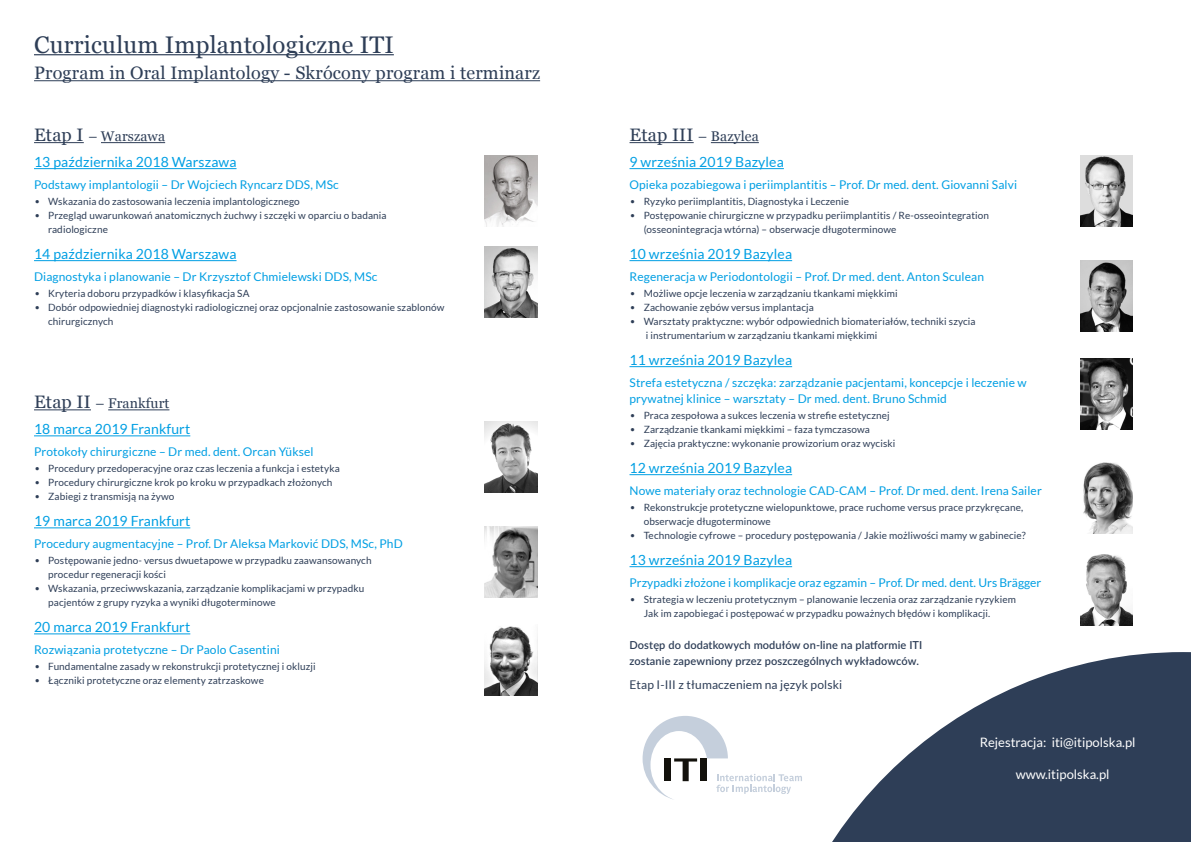
<style>
.page{position:relative;width:1191px;height:842px;background:#fff}
.page>*{position:absolute;margin:0;border:0;box-sizing:border-box;transform-origin:0 0}
.t1{font:24px "Georgia";letter-spacing:.01em;color:#2e3e57}
.t2{font:18px "Georgia";letter-spacing:.01em;color:#2e3e57}
.t3{font:14px "Lato";letter-spacing:.01em;color:#009fe3}
.t4{font:14px "Georgia";letter-spacing:.01em;color:#2e3e57}
.t5{font:13px "Lato";color:#fff}
.t6{font:12px/16px "Lato";letter-spacing:.01em;color:#009fe3}
.t7{font:12px "Lato";letter-spacing:.01em;color:#2e3e57}
.t8{font:600 11px/16px "Lato";letter-spacing:.01em;color:#2e3e57}
.t9{font:10px/14px "Lato";letter-spacing:.01em;color:#2e3e57}
.s1{font-size:18px}
.s2{font-weight:300;font-size:11px}
</style>
<div class="page">
<svg style="left:642px;top:716px;width:122px;height:84px"></svg>
<hr style="left:34px;top:54px;width:360px;height:1px;background:#2e3e57">
<hr style="left:34px;top:80px;width:506px;height:1px;background:#2e3e57">
<hr style="left:34px;top:142px;width:50px;height:1px;background:#2e3e57">
<hr style="left:101px;top:142px;width:64px;height:1px;background:#2e3e57">
<hr style="left:34px;top:168px;width:202px;height:1px;background:#009fe3">
<hr style="left:34px;top:260px;width:202px;height:1px;background:#009fe3">
<hr style="left:34px;top:409px;width:57px;height:1px;background:#2e3e57">
<hr style="left:108px;top:409px;width:61px;height:1px;background:#2e3e57">
<hr style="left:34px;top:435px;width:156px;height:1px;background:#009fe3">
<hr style="left:34px;top:527px;width:156px;height:1px;background:#009fe3">
<hr style="left:34px;top:633px;width:156px;height:1px;background:#009fe3">
<img style="left:485px;top:155px;width:52px;height:72px">
<img style="left:485px;top:246px;width:52px;height:72px">
<img style="left:485px;top:421px;width:52px;height:72px">
<img style="left:485px;top:626px;width:52px;height:70px">
<img style="left:485px;top:526px;width:52px;height:72px">
<svg style="left:764px;top:652px;width:427px;height:190px;fill:#2e3e57"></svg>
<hr style="left:629px;top:142px;width:64px;height:1px;background:#2e3e57">
<hr style="left:711px;top:142px;width:48px;height:1px;background:#2e3e57">
<hr style="left:629px;top:168px;width:155px;height:1px;background:#009fe3">
<hr style="left:629px;top:260px;width:163px;height:1px;background:#009fe3">
<hr style="left:629px;top:366px;width:163px;height:1px;background:#009fe3">
<hr style="left:629px;top:474px;width:163px;height:1px;background:#009fe3">
<hr style="left:629px;top:566px;width:163px;height:1px;background:#009fe3">
<img style="left:1080px;top:260px;width:52px;height:72px">
<img style="left:1083px;top:462px;width:49px;height:72px">
<img style="left:1080px;top:358px;width:52px;height:72px">
<img style="left:1080px;top:554px;width:52px;height:72px">
<img style="left:1080px;top:155px;width:52px;height:72px">
<h1 class="t1" style="left:34px;top:31px;width:361px">Curriculum Implantologiczne ITI</h1>
<h2 class="t2" style="left:34px;top:62px;width:507px">Program in Oral Implantology - Skrócony program i terminarz</h2>
<h3 class="t4" style="left:34px;top:128px;width:133px"><span class="s1">Etap I</span> – Warszawa</h3>
<h3 class="t3" style="left:34px;top:154px;width:204px">13 października 2018 Warszawa</h3>
<p class="t6" style="left:34px;top:176px;width:306px">Podstawy implantologii – Dr Wojciech Ryncarz DDS, MSc</p>
<p class="t9" style="left:34px;top:194px;width:267px"><span class="s2">•</span> Wskazania do zastosowania leczenia implantologicznego</p>
<p class="t9" style="left:48px;top:208px;width:340px;text-indent:-14px"><span class="s2">•</span> Przegląd uwarunkowań anatomicznych żuchwy i szczęki w oparciu o badania radiologiczne</p>
<h3 class="t3" style="left:34px;top:246px;width:204px">14 października 2018 Warszawa</h3>
<p class="t6" style="left:34px;top:268px;width:345px">Diagnostyka i planowanie – Dr Krzysztof Chmielewski DDS, MSc</p>
<p class="t9" style="left:34px;top:286px;width:217px"><span class="s2">•</span> Kryteria doboru przypadków i klasyfikacja SA</p>
<p class="t9" style="left:48px;top:300px;width:398px;text-indent:-14px"><span class="s2">•</span> Dobór odpowiedniej diagnostyki radiologicznej oraz opcjonalnie zastosowanie szablonów chirurgicznych</p>
<h3 class="t4" style="left:34px;top:395px;width:137px"><span class="s1">Etap II</span> – Frankfurt</h3>
<h3 class="t3" style="left:34px;top:421px;width:158px">18 marca 2019 Frankfurt</h3>
<p class="t6" style="left:34px;top:443px;width:281px">Protokoły chirurgiczne – Dr med. dent. Orcan Yüksel</p>
<p class="t9" style="left:34px;top:461px;width:307px"><span class="s2">•</span> Procedury przedoperacyjne oraz czas leczenia a funkcja i estetyka</p>
<p class="t9" style="left:34px;top:475px;width:300px"><span class="s2">•</span> Procedury chirurgiczne krok po kroku w przypadkach złożonych</p>
<p class="t9" style="left:34px;top:489px;width:142px"><span class="s2">•</span> Zabiegi z transmisją na żywo</p>
<h3 class="t3" style="left:34px;top:513px;width:158px">19 marca 2019 Frankfurt</h3>
<p class="t6" style="left:34px;top:535px;width:370px">Procedury augmentacyjne – Prof. Dr Aleksa Marković DDS, MSc, PhD</p>
<p class="t9" style="left:48px;top:553px;width:325px;text-indent:-14px"><span class="s2">•</span> Postępowanie jedno- versus dwuetapowe w przypadku zaawansowanych procedur regeneracji kości</p>
<p class="t9" style="left:48px;top:581px;width:318px;text-indent:-14px"><span class="s2">•</span> Wskazania, przeciwwskazania, zarządzanie komplikacjami w przypadku pacjentów z grupy ryzyka a wyniki długoterminowe</p>
<h3 class="t3" style="left:34px;top:619px;width:158px">20 marca 2019 Frankfurt</h3>
<p class="t6" style="left:34px;top:641px;width:247px">Rozwiązania protetyczne – Dr Paolo Casentini</p>
<p class="t9" style="left:34px;top:659px;width:283px"><span class="s2">•</span> Fundamentalne zasady w rekonstrukcji protetycznej i okluzji</p>
<p class="t9" style="left:34px;top:673px;width:231px"><span class="s2">•</span> Łączniki protetyczne oraz elementy zatrzaskowe</p>
<h3 class="t4" style="left:629px;top:128px;width:131px"><span class="s1">Etap III</span> – Bazylea</h3>
<h3 class="t3" style="left:629px;top:154px;width:156px">9 września 2019 Bazylea</h3>
<p class="t6" style="left:629px;top:176px;width:389px">Opieka pozabiegowa i periimplantitis – Prof. Dr med. dent. Giovanni Salvi</p>
<p class="t9" style="left:629px;top:194px;width:221px"><span class="s2">•</span> Ryzyko periimplantitis, Diagnostyka i Leczenie</p>
<p class="t9" style="left:643px;top:208px;width:347px;text-indent:-14px"><span class="s2">•</span> Postępowanie chirurgiczne w przypadku periimplantitis / Re-osseointegration (osseonintegracja wtórna) – obserwacje długoterminowe</p>
<h3 class="t3" style="left:629px;top:246px;width:164px">10 września 2019 Bazylea</h3>
<p class="t6" style="left:629px;top:268px;width:356px">Regeneracja w Periodontologii – Prof. Dr med. dent. Anton Sculean</p>
<p class="t9" style="left:629px;top:286px;width:270px"><span class="s2">•</span> Możliwe opcje leczenia w zarządzaniu tkankami miękkimi</p>
<p class="t9" style="left:629px;top:300px;width:186px"><span class="s2">•</span> Zachowanie zębów versus implantacja</p>
<p class="t9" style="left:645px;top:314px;width:331px;text-indent:-16px"><span class="s2">•</span> Warsztaty praktyczne: wybór odpowiednich biomateriałów, techniki szycia i instrumentarium w zarządzaniu tkankami miękkimi</p>
<h3 class="t3" style="left:629px;top:352px;width:164px">11 września 2019 Bazylea</h3>
<p class="t6" style="left:629px;top:374px;width:399px">Strefa estetyczna / szczęka: zarządzanie pacjentami, koncepcje i leczenie w prywatnej klinice – warsztaty – Dr med. dent. Bruno Schmid</p>
<p class="t9" style="left:629px;top:408px;width:262px"><span class="s2">•</span> Praca zespołowa a sukces leczenia w strefie estetycznej</p>
<p class="t9" style="left:629px;top:422px;width:242px"><span class="s2">•</span> Zarządzanie tkankami miękkimi – faza tymczasowa</p>
<p class="t9" style="left:629px;top:436px;width:267px"><span class="s2">•</span> Zajęcia praktyczne: wykonanie prowizorium oraz wyciski</p>
<h3 class="t3" style="left:629px;top:460px;width:164px">12 września 2019 Bazylea</h3>
<p class="t6" style="left:629px;top:482px;width:414px">Nowe materiały oraz technologie CAD-CAM – Prof. Dr med. dent. Irena Sailer</p>
<p class="t9" style="left:643px;top:500px;width:381px;text-indent:-14px"><span class="s2">•</span> Rekonstrukcje protetyczne wielopunktowe, prace ruchome versus prace przykręcane, obserwacje długoterminowe</p>
<p class="t9" style="left:629px;top:528px;width:398px"><span class="s2">•</span> Technologie cyfrowe – procedury postępowania / Jakie możliwości mamy w gabinecie?</p>
<h3 class="t3" style="left:629px;top:552px;width:164px">13 września 2019 Bazylea</h3>
<p class="t6" style="left:629px;top:574px;width:413px">Przypadki złożone i komplikacje oraz egzamin – Prof. Dr med. dent. Urs Brägger</p>
<p class="t9" style="left:643px;top:592px;width:374px;text-indent:-14px"><span class="s2">•</span> Strategia w leczeniu protetycznym – planowanie leczenia oraz zarządzanie ryzykiem<br>Jak im zapobiegać i postępować w przypadku poważnych błędów i komplikacji.</p>
<p class="t8" style="left:629px;top:636px;width:294px">Dostęp do dodatkowych modułów on-line na platformie ITI zostanie zapewniony przez poszczególnych wykładowców.</p>
<p class="t7" style="left:629px;top:678px;width:214px">Etap I-III z tłumaczeniem na język polski</p>
<h3 class="t5" style="left:979px;top:735px;width:157px">Rejestracja: iti@itipolska.pl</h3>
<h3 class="t5" style="left:1015px;top:767px;width:95px">www.itipolska.pl</h3>
</div>
